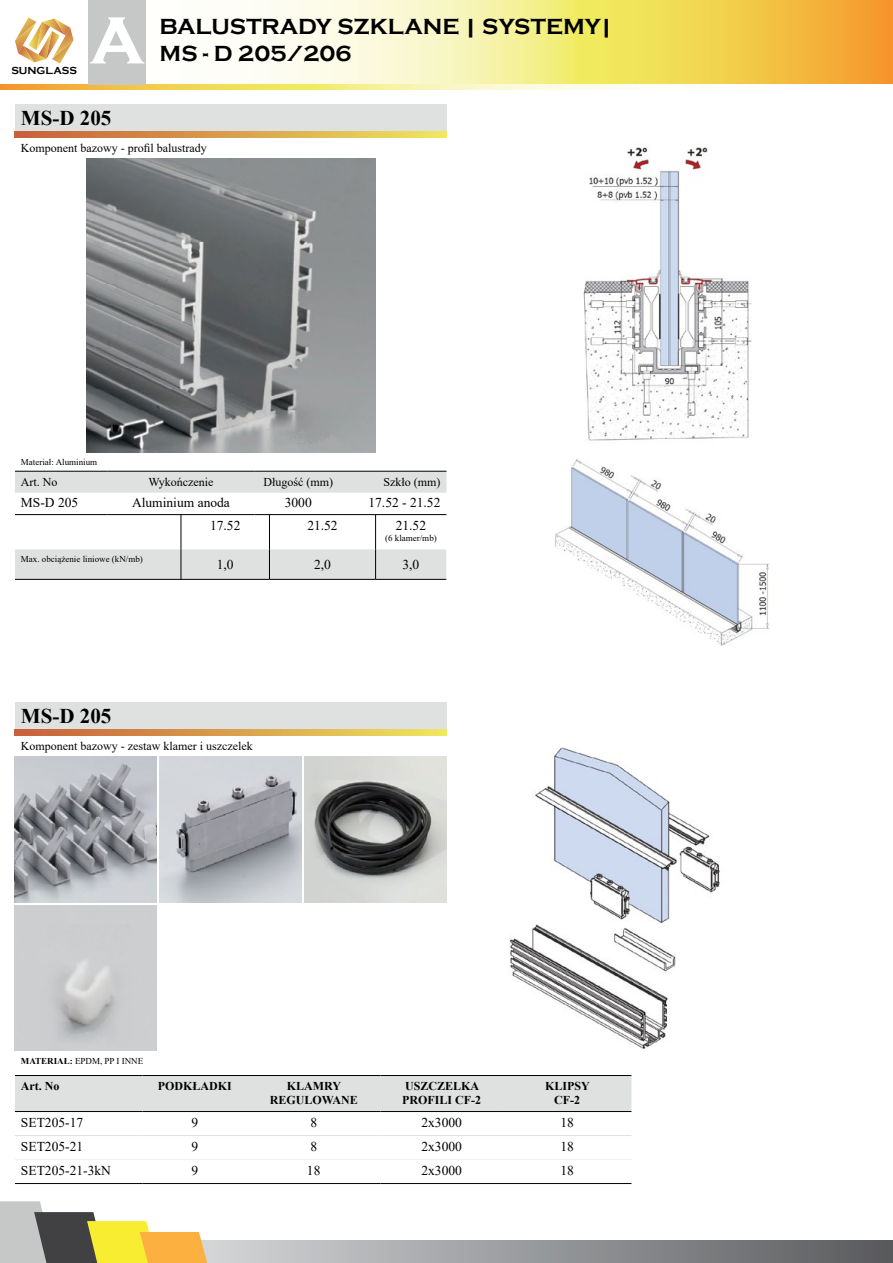
<style>
.page{position:relative;width:893px;height:1263px;background:#fff}
.page>*{position:absolute;margin:0;border:0;box-sizing:border-box;transform-origin:0 0}
.t1{font:700 84.15px "Copperplate Gothic";color:#fff;scale:.93 1}
.t2{font:700 22.5px "Copperplate Gothic";color:#000}
.t3{font:700 21px "Times New Roman";color:#000}
.t4{font:13.5px "Times New Roman";color:#000}
.t5{font:12px "Times New Roman";color:#000}
.t6{font:700 12px/14.4px "Times New Roman";color:#000;text-align:center}
.t7{font:700 10.5px "Copperplate Gothic";color:#000}
.t8{font:9px "Times New Roman";color:#000}
.s1{font-weight:700}
</style>
<div class="page">
<svg style="left:207px;top:1240px;width:686px;height:23px;background:#959799"></svg>
<svg style="left:0;top:1201px;width:207px;height:62px"></svg>
<img style="left:0;top:0;width:893px;height:90px">
<svg style="left:15px;top:17px;width:59px;height:47px"></svg>
<div style="left:88px;top:0;width:58px;height:84px;background:#c6c8c8"></div>
<div style="left:15px;top:105px;width:431px;height:27px;background:#dfe0e0"></div>
<svg style="left:15px;top:132px;width:431px;height:6px;background:#d9a04c"></svg>
<div style="left:15px;top:703px;width:431px;height:27px;background:#dfe0e0"></div>
<svg style="left:15px;top:730px;width:431px;height:6px;background:#d9a04c"></svg>
<img style="left:86px;top:159px;width:289px;height:294px">
<img style="left:583px;top:147px;width:169px;height:294px">
<img style="left:510px;top:747px;width:210px;height:302px">
<div style="left:15px;top:472px;width:431px;height:20px;background:#dfe0e0"></div>
<hr style="left:15px;top:471px;width:92px;height:1px;background:#000">
<hr style="left:107px;top:471px;width:147px;height:1px;background:#000">
<hr style="left:254px;top:471px;width:88px;height:1px;background:#000">
<hr style="left:342px;top:471px;width:104px;height:1px;background:#000">
<hr style="left:15px;top:514px;width:92px;height:1px;background:#000">
<hr style="left:107px;top:514px;width:147px;height:1px;background:#000">
<hr style="left:254px;top:514px;width:88px;height:1px;background:#000">
<hr style="left:342px;top:514px;width:104px;height:1px;background:#000">
<hr style="left:15px;top:492px;width:92px;height:1px;background:#dfe0e0">
<hr style="left:107px;top:492px;width:147px;height:1px;background:#dfe0e0">
<hr style="left:254px;top:492px;width:88px;height:1px;background:#dfe0e0">
<hr style="left:342px;top:492px;width:104px;height:1px;background:#dfe0e0">
<img style="left:555px;top:459px;width:215px;height:186px">
<svg style="left:15px;top:549px;width:431px;height:30px;background:#dedfdf"></svg>
<hr style="left:181px;top:515px;width:1px;height:34px;background:#000">
<hr style="left:269px;top:515px;width:1px;height:34px;background:#000">
<hr style="left:375px;top:515px;width:1px;height:34px;background:#000">
<hr style="left:181px;top:549px;width:1px;height:30px;background:#000">
<hr style="left:269px;top:549px;width:1px;height:30px;background:#000">
<hr style="left:375px;top:549px;width:1px;height:30px;background:#000">
<hr style="left:15px;top:579px;width:166px;height:1px;background:#000">
<hr style="left:181px;top:579px;width:88px;height:1px;background:#000">
<hr style="left:269px;top:579px;width:107px;height:1px;background:#000">
<hr style="left:376px;top:579px;width:70px;height:1px;background:#000">
<div style="left:15px;top:1076px;width:616px;height:35px;background:#dfe0e0"></div>
<hr style="left:15px;top:1159px;width:128px;height:1px;background:#efefee">
<hr style="left:143px;top:1159px;width:104px;height:1px;background:#efefee">
<hr style="left:247px;top:1159px;width:133px;height:1px;background:#efefee">
<hr style="left:380px;top:1159px;width:123px;height:1px;background:#efefee">
<hr style="left:503px;top:1159px;width:128px;height:1px;background:#efefee">
<hr style="left:15px;top:1075px;width:128px;height:1px;background:#000">
<hr style="left:143px;top:1075px;width:104px;height:1px;background:#000">
<hr style="left:247px;top:1075px;width:133px;height:1px;background:#000">
<hr style="left:380px;top:1075px;width:123px;height:1px;background:#000">
<hr style="left:503px;top:1075px;width:128px;height:1px;background:#000">
<hr style="left:15px;top:1183px;width:128px;height:1px;background:#000">
<hr style="left:143px;top:1183px;width:104px;height:1px;background:#000">
<hr style="left:247px;top:1183px;width:133px;height:1px;background:#000">
<hr style="left:380px;top:1183px;width:123px;height:1px;background:#000">
<hr style="left:503px;top:1183px;width:128px;height:1px;background:#000">
<hr style="left:15px;top:1135px;width:128px;height:1px;background:#dfe0e0">
<hr style="left:143px;top:1135px;width:104px;height:1px;background:#dfe0e0">
<hr style="left:247px;top:1135px;width:133px;height:1px;background:#dfe0e0">
<hr style="left:380px;top:1135px;width:123px;height:1px;background:#dfe0e0">
<hr style="left:503px;top:1135px;width:128px;height:1px;background:#dfe0e0">
<hr style="left:15px;top:1111px;width:128px;height:1px;background:#000">
<hr style="left:143px;top:1111px;width:104px;height:1px;background:#000">
<hr style="left:247px;top:1111px;width:133px;height:1px;background:#000">
<hr style="left:380px;top:1111px;width:123px;height:1px;background:#000">
<hr style="left:503px;top:1111px;width:128px;height:1px;background:#000">
<img style="left:15px;top:757px;width:142px;height:145px">
<img style="left:160px;top:757px;width:142px;height:145px">
<img style="left:305px;top:757px;width:141px;height:145px">
<p class="t7" style="left:11px;top:65px;width:67px">SUNGLASS</p>
<h1 class="t1" style="left:90px;top:-11px;width:60px">a</h1>
<h2 class="t2" style="left:160px;top:14px;width:454px">BALUSTRADY SZKLANE | SYSTEMY|</h2>
<h2 class="t2" style="left:160px;top:41px;width:193px">MS - D 205/206</h2>
<h3 class="t3" style="left:21px;top:103px;width:92px">MS-D 205</h3>
<p class="t5" style="left:21px;top:140px;width:187px">Komponent bazowy - profil balustrady</p>
<p class="t8" style="left:21px;top:456px;width:78px">Materiał: Aluminium</p>
<p class="t5" style="left:21px;top:474px;width:38px">Art. No</p>
<p class="t5" style="left:148px;top:474px;width:67px">Wykończenie</p>
<p class="t5" style="left:263px;top:474px;width:71px">Długość (mm)</p>
<p class="t5" style="left:383px;top:474px;width:58px">Szkło (mm)</p>
<p class="t4" style="left:21px;top:493px;width:59px">MS-D 205</p>
<p class="t4" style="left:132px;top:493px;width:99px">Aluminium anoda</p>
<p class="t4" style="left:285px;top:493px;width:28px">3000</p>
<p class="t4" style="left:368px;top:493px;width:73px">17.52 - 21.52</p>
<p class="t4" style="left:210px;top:516px;width:32px">17.52</p>
<p class="t4" style="left:307px;top:516px;width:32px">21.52</p>
<p class="t4" style="left:396px;top:516px;width:32px">21.52</p>
<p class="t8" style="left:385px;top:532px;width:53px">(6 klamer/mb)</p>
<p class="t8" style="left:21px;top:552px;width:123px">Max. obciążenie liniowe (kN/mb)</p>
<p class="t4" style="left:217px;top:555px;width:18px">1,0</p>
<p class="t4" style="left:314px;top:555px;width:18px">2,0</p>
<p class="t4" style="left:402px;top:555px;width:18px">3,0</p>
<h3 class="t3" style="left:21px;top:701px;width:92px">MS-D 205</h3>
<p class="t5" style="left:21px;top:737px;width:233px">Komponent bazowy - zestaw klamer i uszczelek</p>
<p class="t8" style="left:21px;top:1054px;width:124px"><span class="s1">MATERIAŁ:</span> EPDM, PP I INNE</p>
<p class="t6" style="left:21px;top:1078px;width:40px">Art. No</p>
<p class="t6" style="left:158px;top:1078px;width:76px">PODKŁADKI</p>
<p class="t6" style="left:270px;top:1078px;width:90px">KLAMRY<br>REGULOWANE</p>
<p class="t6" style="left:402px;top:1078px;width:80px;text-align:left">USZCZELKA<br>PROFILI CF-2</p>
<p class="t6" style="left:545px;top:1078px;width:46px">KLIPSY<br>CF-2</p>
<p class="t4" style="left:21px;top:1113px;width:64px">SET205-17</p>
<p class="t4" style="left:191px;top:1113px;width:8px">9</p>
<p class="t4" style="left:310px;top:1113px;width:8px">8</p>
<p class="t4" style="left:421px;top:1113px;width:42px">2x3000</p>
<p class="t4" style="left:560px;top:1113px;width:15px">18</p>
<p class="t4" style="left:21px;top:1137px;width:64px">SET205-21</p>
<p class="t4" style="left:191px;top:1137px;width:8px">9</p>
<p class="t4" style="left:310px;top:1137px;width:8px">8</p>
<p class="t4" style="left:421px;top:1137px;width:42px">2x3000</p>
<p class="t4" style="left:560px;top:1137px;width:15px">18</p>
<p class="t4" style="left:21px;top:1161px;width:91px">SET205-21-3kN</p>
<p class="t4" style="left:191px;top:1161px;width:8px">9</p>
<p class="t4" style="left:307px;top:1161px;width:15px">18</p>
<p class="t4" style="left:421px;top:1161px;width:42px">2x3000</p>
<p class="t4" style="left:560px;top:1161px;width:15px">18</p>
</div>
